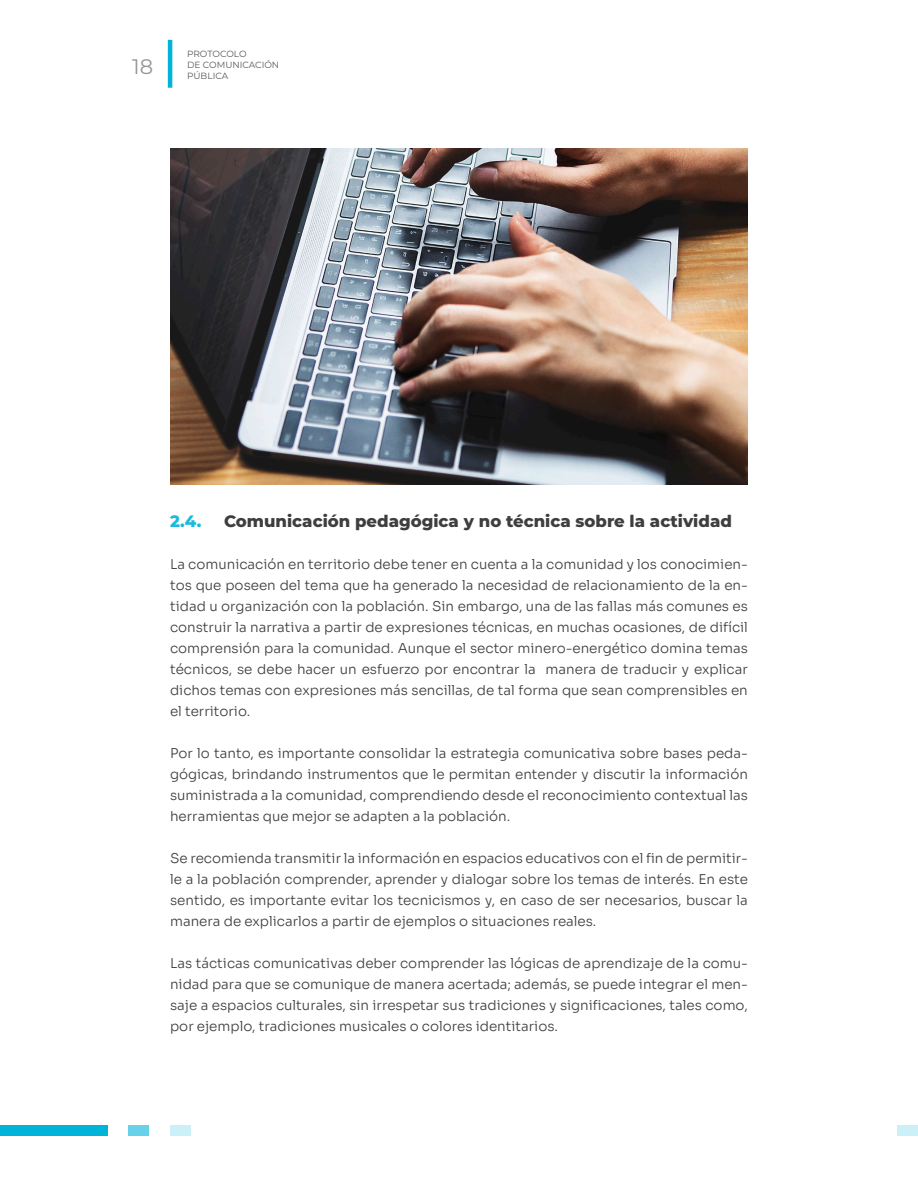
<style>
.page{position:relative;width:918px;height:1188px;background:#fff}
.page>*{position:absolute;margin:0;border:0;box-sizing:border-box;transform-origin:0 0}
.t1{font:21px "Montserrat";color:#939598}
.t2{font:800 16.5px "Montserrat";color:#3e3e3f}
.t3{font:800 16.5px "Montserrat";color:#1abadd}
.t4{font:300 13.5px/21px "Sora";color:#3e3e3f;text-align:justify}
.t5{font:9px/10.8px "Montserrat";color:#57585a}
</style>
<div class="page">
<hr style="left:168px;top:40px;width:4px;height:48px;background:#00b3d9">
<div style="left:897px;top:1125px;width:21px;height:11px;background:#ccf0f7"></div>
<div style="left:170px;top:1125px;width:21px;height:11px;background:#ccf0f7"></div>
<div style="left:128px;top:1125px;width:21px;height:11px;background:#66d1e8"></div>
<div style="left:0;top:1125px;width:107px;height:11px;background:#00b3d9"></div>
<img style="left:170px;top:149px;width:577px;height:336px">
<h1 class="t1" style="left:132px;top:52px;width:22px">18</h1>
<p class="t5" style="left:187px;top:48px;width:94px">PROTOCOLO<br>DE COMUNICACIÓN<br>PÚBLICA</p>
<p class="t3" style="left:170px;top:509px;width:33px">2.4.</p>
<p class="t2" style="left:224px;top:509px;width:509px">Comunicación pedagógica y no técnica sobre la actividad</p>
<p class="t4" style="left:170px;top:552px;width:579px">La comunicación en territorio debe tener en cuenta a la comunidad y los conocimien&shy;tos que poseen del tema que ha generado la necesidad de relacionamiento de la en&shy;tidad u organización con la población. Sin embargo, una de las fallas más comunes es construir la narrativa a partir de expresiones técnicas, en muchas ocasiones, de difícil comprensión para la comunidad. Aunque el sector minero-energético domina temas técnicos, se debe hacer un esfuerzo por encontrar la manera de traducir y explicar dichos temas con expresiones más sencillas, de tal forma que sean comprensibles en el territorio.</p>
<p class="t4" style="left:170px;top:741px;width:579px">Por lo tanto, es importante consolidar la estrategia comunicativa sobre bases peda&shy;gógicas, brindando instrumentos que le permitan entender y discutir la información suministrada a la comunidad, comprendiendo desde el reconocimiento contextual las herramientas que mejor se adapten a la población.</p>
<p class="t4" style="left:170px;top:846px;width:579px">Se recomienda transmitir la información en espacios educativos con el fin de permitir&shy;le a la población comprender, aprender y dialogar sobre los temas de interés. En este sentido, es importante evitar los tecnicismos y, en caso de ser necesarios, buscar la manera de explicarlos a partir de ejemplos o situaciones reales.</p>
<p class="t4" style="left:170px;top:951px;width:579px">Las tácticas comunicativas deber comprender las lógicas de aprendizaje de la comu&shy;nidad para que se comunique de manera acertada; además, se puede integrar el men&shy;saje a espacios culturales, sin irrespetar sus tradiciones y significaciones, tales como, por ejemplo, tradiciones musicales o colores identitarios.</p>
</div>
